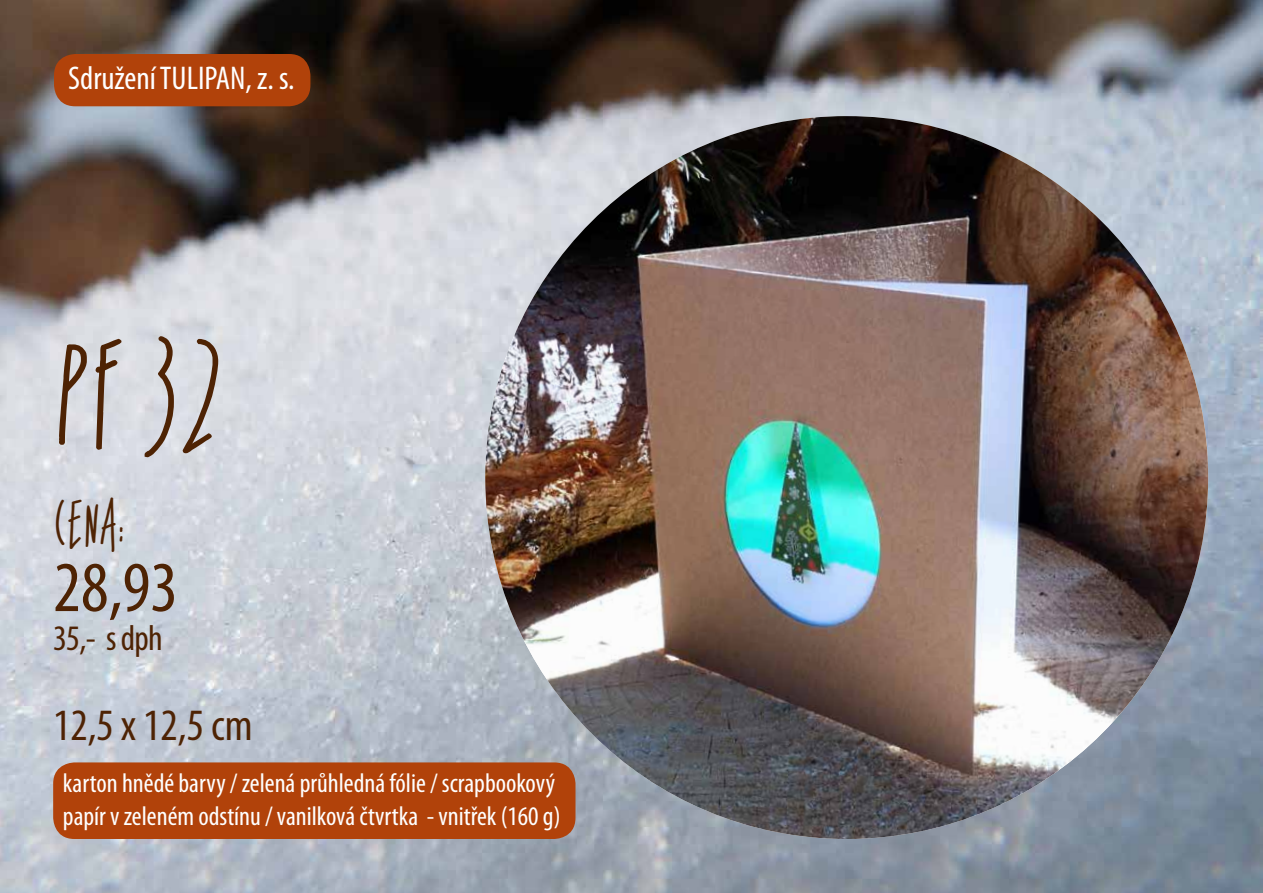
<style>
.page{position:relative;width:1263px;height:893px;background:#fff}
.page>*{position:absolute;margin:0;border:0;box-sizing:border-box;transform-origin:0 0}
.t1{font:condensed 72px "Myriad Pro";color:#4e2304}
.t2{font:700 60px "For Girls Only";color:#4e2304}
.t3{font:condensed 45px "Myriad Pro";color:#4e2304}
.t4{font:condensed 36px "Myriad Pro";color:#4e2304}
.t5{font:condensed 33px "Myriad Pro";color:#fff}
.t6{font:condensed 27px/32.4px "Myriad Pro";color:#fff}
.t7{font:700 27px "For Girls Only";color:#4e2304}
</style>
<div class="page">
<img style="left:0;top:0;width:1263px;height:893px">
<img style="left:485px;top:116px;width:723px;height:723px;border-radius:361px">
<div style="left:53px;top:762px;width:522px;height:77px;background:#b1420a;border-radius:21px"></div>
<div style="left:54px;top:54px;width:256px;height:52px;background:#b1420a;border-radius:21px"></div>
<p class="t5" style="left:68px;top:58px;width:228px">Sdružení TULIPAN, z. s.</p>
<h2 class="t2" style="left:53px;top:365px;width:169px">PF 32</h2>
<p class="t7" style="left:53px;top:510px;width:72px">CENA:</p>
<h1 class="t1" style="left:53px;top:544px;width:126px">28,93</h1>
<h3 class="t4" style="left:53px;top:616px;width:111px">35,- s dph</h3>
<h3 class="t3" style="left:53px;top:698px;width:201px">12,5 x 12,5 cm</h3>
<p class="t6" style="left:63px;top:767px;width:499px">karton hnědé barvy / zelená průhledná fólie / scrapbookový papír v zeleném odstínu / vanilková čtvrtka - vnitřek (160 g)</p>
</div>
